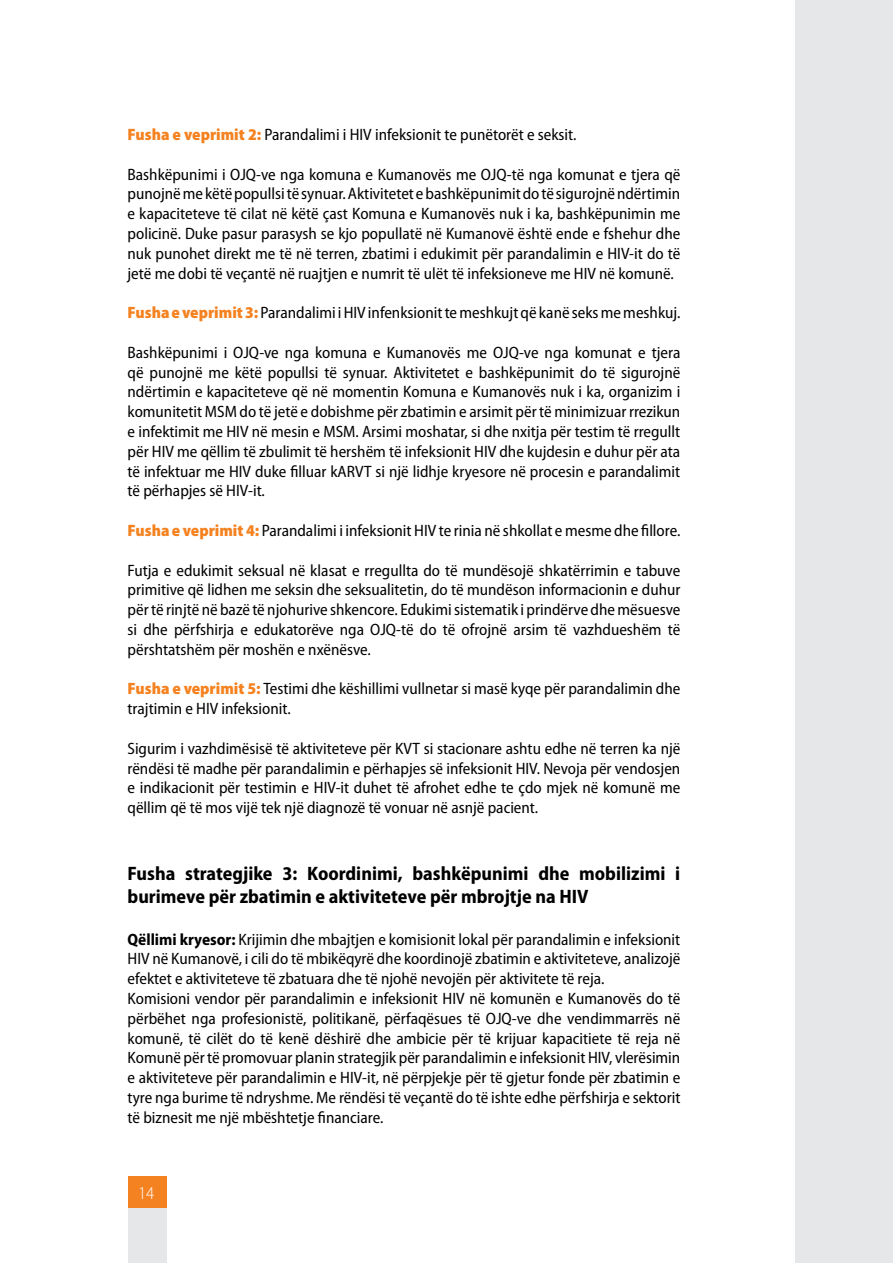
<style>
.page{position:relative;width:893px;height:1263px;background:#fff}
.page>*{position:absolute;margin:0;border:0;box-sizing:border-box;transform-origin:0 0}
.t1{font:700 semi-condensed 19.5px/23.4px "Myriad Pro";color:#000}
.t2{font:300 semi-condensed 18px "Myriad Pro";color:#fff}
.t3{font:semi-condensed 16.5px/19.8px "Myriad Pro";color:#000;text-align:justify}
.s1{font-weight:900;color:#f58220}
.s2{font-weight:700}
</style>
<div class="page">
<div style="left:128px;top:1176px;width:38px;height:86px;background:#f58220"></div>
<div style="left:128px;top:1208px;width:38px;height:55px;background:#e6e7e8"></div>
<div style="left:795px;top:0;width:98px;height:1263px;background:#e6e7e8"></div>
<p class="t3" style="left:128px;top:124px;width:450px"><span class="s1">Fusha e veprimit 2:</span> Parandalimi i HIV infeksionit te punëtorët e seksit.</p>
<p class="t3" style="left:128px;top:164px;width:554px">Bashkëpunimi i OJQ-ve nga komuna e Kumanovës me OJQ-të nga komunat e tjera që punojnë me këtë popullsi të synuar. Aktivitetet e bashkëpunimit do të sigurojnë ndërtimin e kapaciteteve të cilat në këtë çast Komuna e Kumanovës nuk i ka, bashkëpunimin me policinë. Duke pasur parasysh se kjo popullatë në Kumanovë është ende e fshehur dhe nuk punohet direkt me të në terren, zbatimi i edukimit për parandalimin e HIV-it do të jetë me dobi të veçantë në ruajtjen e numrit të ulët të infeksioneve me HIV në komunë.</p>
<p class="t3" style="left:128px;top:302px;width:554px"><span class="s1">Fusha e veprimit 3:</span> Parandalimi i HIV infenksionit te meshkujt që kanë seks me meshkuj.</p>
<p class="t3" style="left:128px;top:342px;width:554px">Bashkëpunimi i OJQ-ve nga komuna e Kumanovës me OJQ-ve nga komunat e tjera që punojnë me këtë popullsi të synuar. Aktivitetet e bashkëpunimit do të sigurojnë ndërtimin e kapaciteteve që në momentin Komuna e Kumanovës nuk i ka, organizim i komunitetit MSM do të jetë e dobishme për zbatimin e arsimit për të minimizuar rrezikun e infektimit me HIV në mesin e MSM. Arsimi moshatar, si dhe nxitja për testim të rregullt për HIV me qëllim të zbulimit të hershëm të infeksionit HIV dhe kujdesin e duhur për ata të infektuar me HIV duke filluar kARVT si një lidhje kryesore në procesin e parandalimit të përhapjes së HIV-it.</p>
<p class="t3" style="left:128px;top:520px;width:554px"><span class="s1">Fusha e veprimit 4:</span> Parandalimi i infeksionit HIV te rinia në shkollat e mesme dhe fillore.</p>
<p class="t3" style="left:128px;top:560px;width:554px">Futja e edukimit seksual në klasat e rregullta do të mundësojë shkatërrimin e tabuve primitive që lidhen me seksin dhe seksualitetin, do të mundëson informacionin e duhur për të rinjtë në bazë të njohurive shkencore. Edukimi sistematik i prindërve dhe mësuesve si dhe përfshirja e edukatorëve nga OJQ-të do të ofrojnë arsim të vazhdueshëm të përshtatshëm për moshën e nxënësve.</p>
<p class="t3" style="left:128px;top:679px;width:554px"><span class="s1">Fusha e veprimit 5:</span> Testimi dhe këshillimi vullnetar si masë kyqe për parandalimin dhe trajtimin e HIV infeksionit.</p>
<p class="t3" style="left:128px;top:738px;width:554px">Sigurim i vazhdimësisë të aktiviteteve për KVT si stacionare ashtu edhe në terren ka një rëndësi të madhe për parandalimin e përhapjes së infeksionit HIV. Nevoja për vendosjen e indikacionit për testimin e HIV-it duhet të afrohet edhe te çdo mjek në komunë me qëllim që të mos vijë tek një diagnozë të vonuar në asnjë pacient.</p>
<p class="t1" style="left:128px;top:861px;width:554px">Fusha strategjike 3: Koordinimi, bashkëpunimi dhe mobilizimi i burimeve për zbatimin e aktiviteteve për mbrojtje na HIV</p>
<p class="t3" style="left:128px;top:929px;width:554px;text-align:left"><span class="s2">Qëllimi kryesor:</span> Krijimin dhe mbajtjen e komisionit lokal për parandalimin e infeksionit HIV në Kumanovë, i cili do të mbikëqyrë dhe koordinojë zbatimin e aktiviteteve, analizojë efektet e aktiviteteve të zbatuara dhe të njohë nevojën për aktivitete të reja.<br>Komisioni vendor për parandalimin e infeksionit HIV në komunën e Kumanovës do të përbëhet nga profesionistë, politikanë, përfaqësues të OJQ-ve dhe vendimmarrës në komunë, të cilët do të kenë dëshirë dhe ambicie për të krijuar kapacitiete të reja në Komunë për të promovuar planin strategjik për parandalimin e infeksionit HIV, vlerësimin e aktiviteteve për parandalimin e HIV-it, në përpjekje për të gjetur fonde për zbatimin e tyre nga burime të ndryshme. Me rëndësi të veçantë do të ishte edhe përfshirja e sektorit të biznesit me një mbështetje financiare.</p>
<p class="t2" style="left:138px;top:1183px;width:18px">14</p>
</div>
